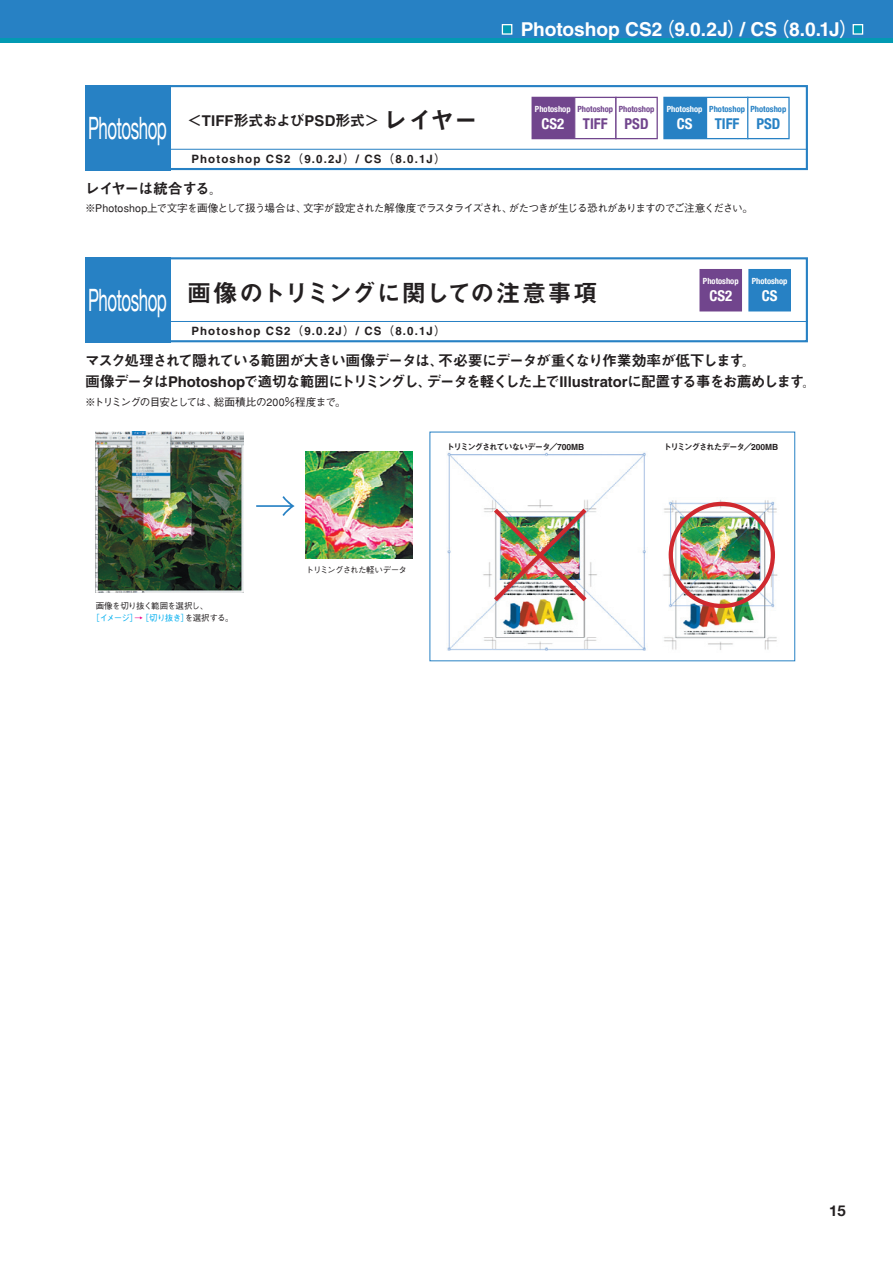
<style>
.page{position:relative;width:893px;height:1263px;background:#fff}
.page>*{position:absolute;margin:0;border:0;box-sizing:border-box;transform-origin:0 0}
.t1{font:24.15px "Midashi Go MB31";letter-spacing:.005em;color:#231f20}
.t2{font:19.2px "Midashi Go MB31";letter-spacing:-.005em;color:#fff}
.t3{font:14.85px/21.3px "Midashi Go MB31";letter-spacing:-.055em;color:#231f20}
.t4{font:14.85px "Midashi Go MB31";letter-spacing:.005em;color:#231f20}
.t5{font:700 condensed 14.85px "Helvetica Neue";color:#fff}
.t6{font:700 condensed 14.85px "Helvetica Neue";color:#2781c4}
.t7{font:700 condensed 14.85px "Helvetica Neue";color:#71458d}
.t8{font:700 14.85px "Helvetica Neue";color:#231f20}
.t9{font:11.55px "Midashi Go MB31";letter-spacing:.1em;color:#231f20}
.t10{font:500 10.65px "Gothic BBB";letter-spacing:-.07em;color:#231f20}
.t11{font:500 8.55px/11.7px "Gothic BBB";letter-spacing:-.075em;color:#231f20}
.t12{font:8.55px "Midashi Go MB31";letter-spacing:-.11em;color:#231f20}
.t13{font:700 condensed 8.55px "Helvetica Neue";color:#fff}
.t14{font:700 condensed 8.55px "Helvetica Neue";color:#2781c4}
.t15{font:700 condensed 8.55px "Helvetica Neue";color:#71458d}
.s1{font-family:"Helvetica Neue";font-size:30.9px;color:#fff}
.s2{font-size:24.15px}
.s3{color:#00aeef}
.s4{color:#ed028c}
</style>
<div class="page">
<div style="left:85px;top:85px;width:723px;height:85px;border:2px solid #2781c4"></div>
<div style="left:85px;top:85px;width:85px;height:85px;background:#2781c4"></div>
<hr style="left:170px;top:149px;width:638px;height:1px;background:#2781c4">
<div style="left:0;top:0;width:893px;height:38px;background:#2781c4"></div>
<div style="left:0;top:38px;width:893px;height:5px;background:#029ab3"></div>
<div style="left:502px;top:25px;width:10px;height:9px;background:#029ab3"></div>
<div style="left:502px;top:24px;width:10px;height:11px;border:1px solid #fff"></div>
<div style="left:853px;top:25px;width:10px;height:9px;background:#029ab3"></div>
<div style="left:853px;top:24px;width:10px;height:11px;border:1px solid #fff"></div>
<div style="left:664px;top:97px;width:41px;height:42px;background:#2781c4"></div>
<div style="left:663px;top:97px;width:43px;height:42px;border:1px solid #2781c4"></div>
<div style="left:706px;top:97px;width:42px;height:42px;border:1px solid #2781c4"></div>
<div style="left:747px;top:97px;width:43px;height:42px;border:1px solid #2781c4"></div>
<div style="left:574px;top:97px;width:43px;height:42px;border:1px solid #71458d"></div>
<div style="left:532px;top:97px;width:41px;height:42px;background:#71458d"></div>
<div style="left:531px;top:97px;width:43px;height:42px;border:1px solid #71458d"></div>
<div style="left:615px;top:97px;width:43px;height:42px;border:1px solid #71458d"></div>
<img style="left:447px;top:452px;width:199px;height:199px">
<img style="left:663px;top:499px;width:115px;height:151px">
<div style="left:669px;top:502px;width:106px;height:106px;border:4px solid #d0292f;border-radius:50%"></div>
<img style="left:489px;top:504px;width:102px;height:102px">
<div style="left:85px;top:257px;width:723px;height:85px;border:2px solid #2781c4"></div>
<div style="left:85px;top:257px;width:85px;height:85px;background:#2781c4"></div>
<hr style="left:170px;top:321px;width:638px;height:1px;background:#2781c4">
<svg style="left:256px;top:496px;width:39px;height:20px"></svg>
<img style="left:96px;top:432px;width:148px;height:161px">
<img style="left:306px;top:451px;width:106px;height:107px">
<div style="left:749px;top:270px;width:41px;height:41px;background:#2781c4"></div>
<div style="left:748px;top:269px;width:43px;height:42px;border:1px solid #2781c4"></div>
<div style="left:700px;top:270px;width:41px;height:41px;background:#71458d"></div>
<div style="left:699px;top:269px;width:43px;height:42px;border:1px solid #71458d"></div>
<p class="t4" style="left:88px;top:112px;width:391px"><span class="s1">Photoshop</span> ＜TIFF形式およびPSD形式＞ <span class="s2">レイヤー</span></p>
<p class="t9" style="left:191px;top:152px;width:256px">Photoshop CS2（9.0.2J）/ CS（8.0.1J）</p>
<p class="t2" style="left:521px;top:18px;width:339px">Photoshop CS2（9.0.2J）/ CS（8.0.1J）</p>
<p class="t13" style="left:535px;top:104px;width:37px">Photoshop</p>
<p class="t5" style="left:541px;top:115px;width:24px">CS2</p>
<p class="t15" style="left:577px;top:104px;width:37px">Photoshop</p>
<p class="t7" style="left:583px;top:115px;width:26px">TIFF</p>
<p class="t15" style="left:619px;top:104px;width:37px">Photoshop</p>
<p class="t7" style="left:625px;top:115px;width:25px">PSD</p>
<p class="t13" style="left:667px;top:104px;width:37px">Photoshop</p>
<p class="t5" style="left:677px;top:115px;width:17px">CS</p>
<p class="t14" style="left:709px;top:104px;width:37px">Photoshop</p>
<p class="t6" style="left:715px;top:115px;width:26px">TIFF</p>
<p class="t14" style="left:750px;top:104px;width:37px">Photoshop</p>
<p class="t6" style="left:756px;top:115px;width:25px">PSD</p>
<p class="t3" style="left:85px;top:178px;width:140px">レイヤーは統合する。</p>
<p class="t10" style="left:85px;top:202px;width:669px">※Photoshop上で文字を画像として扱う場合は、文字が設定された解像度でラスタライズされ、がたつきが生じる恐れがありますのでご注意ください。</p>
<p class="t13" style="left:752px;top:276px;width:37px">Photoshop</p>
<p class="t5" style="left:762px;top:287px;width:17px">CS</p>
<p class="t13" style="left:703px;top:276px;width:37px">Photoshop</p>
<p class="t5" style="left:709px;top:287px;width:24px">CS2</p>
<h1 class="t1" style="left:88px;top:278px;width:511px"><span class="s1">Photoshop</span> 画像のトリミングに関しての注意事項</h1>
<p class="t3" style="left:85px;top:350px;width:733px">マスク処理されて隠れている範囲が大きい画像データは、不必要にデータが重くなり作業効率が低下します。<br>画像データはPhotoshopで適切な範囲にトリミングし、データを軽くした上でIllustratorに配置する事をお薦めします。</p>
<p class="t10" style="left:85px;top:396px;width:262px">※トリミングの目安としては、総面積比の200％程度まで。</p>
<p class="t9" style="left:191px;top:324px;width:256px">Photoshop CS2（9.0.2J）/ CS（8.0.1J）</p>
<p class="t11" style="left:91px;top:600px;width:143px;text-indent:4px">画像を切り抜く範囲を選択し、<br><span class="s3">［イメージ］</span><span class="s4">→</span><span class="s3">［切り抜き］</span>を選択する。</p>
<p class="t12" style="left:446px;top:441px;width:139px">トリミングされていないデータ／700MB</p>
<p class="t12" style="left:663px;top:441px;width:116px">トリミングされたデータ／200MB</p>
<p class="t11" style="left:306px;top:564px;width:103px">トリミングされた軽いデータ</p>
<p class="t8" style="left:829px;top:1202px;width:18px">15</p>
</div>
